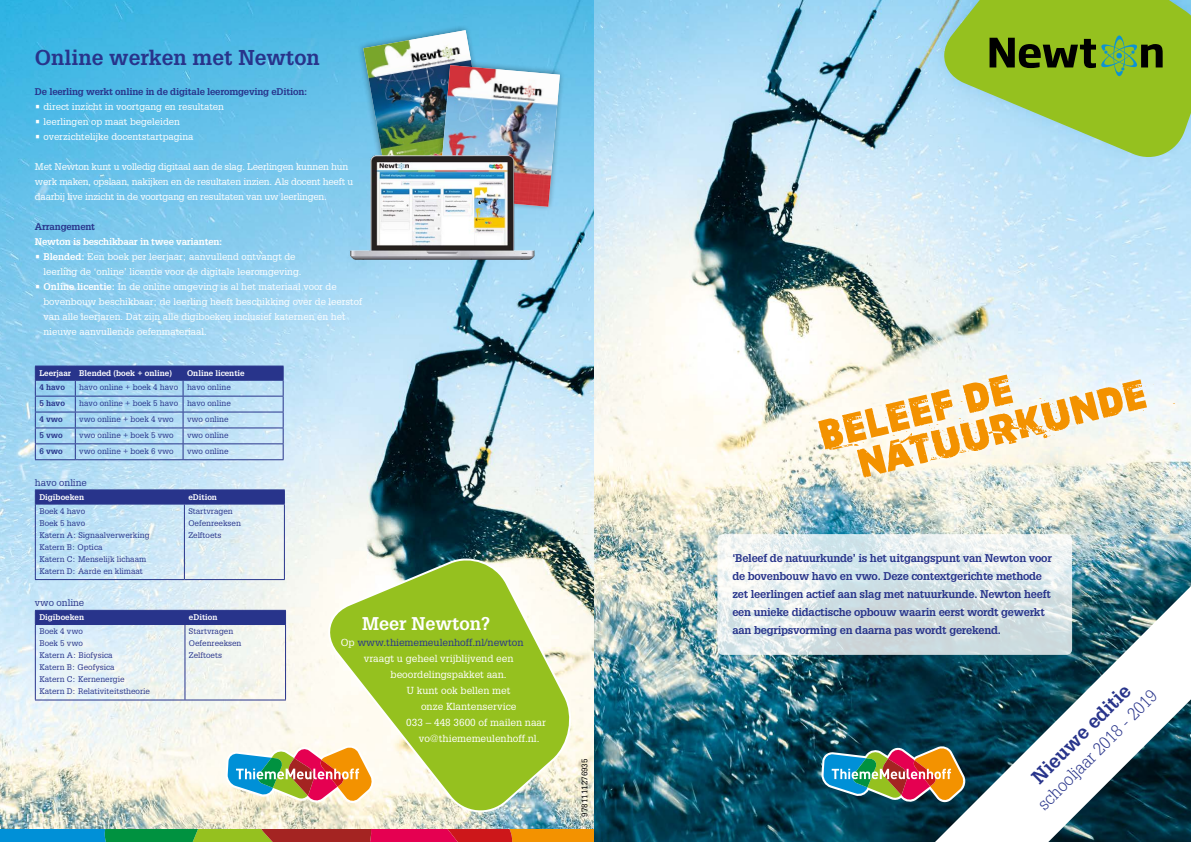
<style>
.page{position:relative;width:1191px;height:842px;background:#fff}
.page>*{position:absolute;margin:0;border:0;box-sizing:border-box;transform-origin:0 0}
.brood_licht_blauw{font:42px "Amateur Dirty";color:#f39200}
.tussenkop_blauw{font:700 21px "Glypha LT Std";color:#28348b}
.t1{font:700 19px "Glypha LT Std";color:#28348b}
.t2{font:700 18px "Glypha LT Std";color:#fff}
.t3{font:300 17px "Glypha LT Std";color:#28348b}
.brood_wit{font:700 11px/18px "Glypha LT Std";letter-spacing:-.02em;color:#28348b}
.t4{font:10px "Glypha LT Std";color:#fff}
.t5{font:10px "Glypha LT Std";color:#28348b}
.brood_wit-2{font:9.5px/15px "Glypha LT Std";color:#fff}
.brood_wit-3{font:9.5px/15px "Glypha LT Std";letter-spacing:-.02em;color:#fff}
.brood_wit-4{font:700 9.5px "Glypha LT Std";letter-spacing:-.02em;color:#28348b}
.brood_wit-5{font:700 9.5px/15px "Glypha LT Std";letter-spacing:-.02em;color:#fff}
.brood_wit-6{font:9.5px "Glypha LT Std";color:#28348b}
.brood_wit-7{font:8px "Glypha LT Std";color:#28348b}
.brood_wit-8{font:700 8px "Glypha LT Std";color:#fff}
.brood_wit-9{font:700 8px "Glypha LT Std";color:#28348b}
.brood_wit-10{font:8px "Glypha LT Std";color:#000}
.s1{color:#28348b}
.s2{font-weight:700}
.s3{color:#fff}
</style>
<div class="page">
<img style="left:0;top:0;width:594px;height:829px">
<svg style="left:0;top:829px;width:594px;height:13px;background:#846347"></svg>
<svg style="left:225px;top:744px;width:99px;height:60px"></svg>
<img style="left:355px;top:22px;width:212px;height:192px">
<img style="left:438px;top:65px;width:122px;height:142px">
<svg style="left:324px;top:554px;width:251px;height:262px"></svg>
<svg style="left:35px;top:366px;width:249px;height:93px;background:#96b9de"></svg>
<hr style="left:35px;top:459px;width:40px;height:1px;background:#28348b">
<hr style="left:75px;top:459px;width:108px;height:1px;background:#28348b">
<hr style="left:183px;top:459px;width:100px;height:1px;background:#28348b">
<hr style="left:35px;top:504px;width:1px;height:75px;background:#28348b">
<hr style="left:184px;top:504px;width:1px;height:75px;background:#28348b">
<hr style="left:284px;top:504px;width:1px;height:75px;background:#28348b">
<hr style="left:35px;top:579px;width:149px;height:1px;background:#28348b">
<hr style="left:184px;top:579px;width:101px;height:1px;background:#28348b">
<hr style="left:35px;top:489px;width:149px;height:1px;background:#28348b">
<hr style="left:184px;top:489px;width:101px;height:1px;background:#28348b">
<div style="left:35px;top:490px;width:250px;height:14px;background:#28348b"></div>
<hr style="left:35px;top:504px;width:149px;height:1px;background:#28348b">
<hr style="left:184px;top:504px;width:101px;height:1px;background:#28348b">
<hr style="left:35px;top:625px;width:1px;height:75px;background:#28348b">
<hr style="left:185px;top:625px;width:1px;height:75px;background:#28348b">
<hr style="left:285px;top:625px;width:1px;height:75px;background:#28348b">
<hr style="left:35px;top:700px;width:150px;height:1px;background:#28348b">
<hr style="left:185px;top:700px;width:101px;height:1px;background:#28348b">
<svg style="left:35px;top:610px;width:251px;height:14px;background:#28348b"></svg>
<hr style="left:35px;top:624px;width:150px;height:1px;background:#28348b">
<hr style="left:185px;top:624px;width:101px;height:1px;background:#28348b">
<img style="left:594px;top:0;width:597px;height:842px">
<img style="left:821px;top:745px;width:114px;height:58px">
<img style="left:349px;top:154px;width:186px;height:105px">
<svg style="left:935px;top:586px;width:256px;height:256px"></svg>
<svg style="left:717px;top:534px;width:355px;height:121px"></svg>
<svg style="left:810px;top:329px;width:372px;height:170px;fill:#f6f7f2"></svg>
<svg style="left:943px;top:0;width:248px;height:163px;background:#9eca68"></svg>
<svg style="left:989px;top:35px;width:173px;height:41px;background:#64881e"></svg>
<p class="tussenkop_blauw" style="left:35px;top:44px;width:286px">Online werken met Newton</p>
<p class="brood_wit-4" style="left:35px;top:85px;width:274px">De leerling werkt online in de digitale leeromgeving eDition:</p>
<p class="brood_wit-2" style="left:35px;top:99px;width:190px">• direct inzicht in voortgang en resultaten</p>
<p class="brood_wit-2" style="left:35px;top:114px;width:146px">• leerlingen op maat begeleiden</p>
<p class="brood_wit-2" style="left:35px;top:129px;width:160px">• overzichtelijke docentstartpagina</p>
<p class="brood_wit-3" style="left:35px;top:159px;width:315px">Met Newton kunt u volledig digitaal aan de slag. Leerlingen kunnen hun</p>
<p class="brood_wit-3" style="left:35px;top:174px;width:320px">werk maken, opslaan, nakijken en de resultaten inzien. Als docent heeft u daarbij live inzicht in de voortgang en resultaten van uw leerlingen.</p>
<p class="brood_wit-5" style="left:35px;top:219px;width:189px"><span class="s1">Arrangement<br></span>Newton is beschikbaar in twee varianten:</p>
<p class="brood_wit-2" style="left:43px;top:249px;width:259px;text-indent:-9px"><span class="s2">• Blended:</span> Een boek per leerjaar; aanvullend ontvangt de leerling de ‘online’ licentie voor de digitale leeromgeving.</p>
<p class="brood_wit-2" style="left:43px;top:279px;width:320px;text-indent:-9px"><span class="s2">• Online licentie:</span> In de online omgeving is al het materiaal voor de bovenbouw beschikbaar; de leerling heeft beschikking over de leerstof van alle leerjaren. Dat zijn alle digiboeken inclusief katernen én het nieuwe aanvullende oefenmateriaal.</p>
<p class="brood_wit-8" style="left:39px;top:368px;width:33px">Leerjaar</p>
<p class="brood_wit-8" style="left:79px;top:368px;width:94px">Blended (boek + online)</p>
<p class="brood_wit-8" style="left:187px;top:368px;width:59px">Online licentie</p>
<p class="brood_wit-9" style="left:39px;top:382px;width:27px">4 havo</p>
<p class="brood_wit-7" style="left:79px;top:382px;width:100px">havo online + boek 4 havo</p>
<p class="brood_wit-7" style="left:187px;top:382px;width:45px">havo online</p>
<p class="brood_wit-9" style="left:39px;top:398px;width:27px">5 havo</p>
<p class="brood_wit-7" style="left:79px;top:398px;width:100px">havo online + boek 5 havo</p>
<p class="brood_wit-7" style="left:187px;top:398px;width:45px">havo online</p>
<p class="brood_wit-9" style="left:39px;top:414px;width:25px">4 vwo</p>
<p class="brood_wit-7" style="left:79px;top:414px;width:96px">vwo online + boek 4 vwo</p>
<p class="brood_wit-7" style="left:187px;top:414px;width:43px">vwo online</p>
<p class="brood_wit-9" style="left:39px;top:430px;width:25px">5 vwo</p>
<p class="brood_wit-7" style="left:79px;top:430px;width:96px">vwo online + boek 5 vwo</p>
<p class="brood_wit-7" style="left:187px;top:430px;width:43px">vwo online</p>
<p class="brood_wit-9" style="left:39px;top:446px;width:25px">6 vwo</p>
<p class="brood_wit-7" style="left:79px;top:446px;width:96px">vwo online + boek 6 vwo</p>
<p class="brood_wit-7" style="left:187px;top:446px;width:43px">vwo online</p>
<p class="brood_wit-6" style="left:35px;top:476px;width:53px">havo online</p>
<p class="brood_wit-8" style="left:39px;top:492px;width:46px">Digiboeken</p>
<p class="brood_wit-8" style="left:188px;top:492px;width:30px">eDition</p>
<p class="brood_wit-7" style="left:39px;top:506px;width:47px">Boek 4 havo</p>
<p class="brood_wit-7" style="left:39px;top:518px;width:47px">Boek 5 havo</p>
<p class="brood_wit-7" style="left:39px;top:530px;width:112px">Katern A: Signaalverwerking</p>
<p class="brood_wit-7" style="left:39px;top:542px;width:65px">Katern B: Optica</p>
<p class="brood_wit-7" style="left:39px;top:554px;width:108px">Katern C: Menselijk lichaam</p>
<p class="brood_wit-7" style="left:39px;top:566px;width:105px">Katern D: Aarde en klimaat</p>
<p class="brood_wit-7" style="left:188px;top:506px;width:46px">Startvragen</p>
<p class="brood_wit-7" style="left:188px;top:518px;width:54px">Oefenreeksen</p>
<p class="brood_wit-7" style="left:188px;top:530px;width:35px">Zelftoets</p>
<p class="brood_wit-6" style="left:35px;top:597px;width:51px">vwo online</p>
<p class="brood_wit-8" style="left:39px;top:612px;width:46px">Digiboeken</p>
<p class="brood_wit-8" style="left:189px;top:612px;width:30px">eDition</p>
<p class="brood_wit-7" style="left:39px;top:626px;width:45px">Boek 4 vwo</p>
<p class="brood_wit-7" style="left:39px;top:638px;width:45px">Boek 5 vwo</p>
<p class="brood_wit-7" style="left:39px;top:650px;width:75px">Katern A: Biofysica</p>
<p class="brood_wit-7" style="left:39px;top:662px;width:77px">Katern B: Geofysica</p>
<p class="brood_wit-7" style="left:39px;top:674px;width:87px">Katern C: Kernenergie</p>
<p class="brood_wit-7" style="left:39px;top:686px;width:112px">Katern D: Relativiteitstheorie</p>
<p class="brood_wit-7" style="left:189px;top:626px;width:46px">Startvragen</p>
<p class="brood_wit-7" style="left:189px;top:638px;width:54px">Oefenreeksen</p>
<p class="brood_wit-7" style="left:189px;top:650px;width:35px">Zelftoets</p>
<p class="t2" style="left:362px;top:612px;width:130px">Meer Newton?</p>
<p class="t5" style="left:341px;top:636px;width:184px"><span class="s3">Op</span> www.thiememeulenhoff.nl/newton</p>
<p class="t4" style="left:364px;top:652px;width:151px">vraagt u geheel vrijblijvend een</p>
<p class="t4" style="left:390px;top:668px;width:118px">beoordelingspakket aan.</p>
<p class="t4" style="left:407px;top:684px;width:105px">U kunt ook bellen met</p>
<p class="t4" style="left:421px;top:700px;width:97px">onze Klantenservice</p>
<p class="t4" style="left:406px;top:716px;width:141px">033 – 448 3600 of mailen naar</p>
<p class="t4" style="left:419px;top:732px;width:122px">vo@thiememeulenhoff.nl.</p>
<p class="brood_wit-10" style="left:580px;top:816px;width:59px;rotate:-90deg">9781111276935</p>
<p class="brood_licht_blauw" style="left:813px;top:413px;width:200px;rotate:-14deg">Beleef de</p>
<p class="brood_licht_blauw" style="left:852px;top:441px;width:298px;rotate:-14deg">natuurkunde</p>
<p class="brood_wit" style="left:732px;top:548px;width:321px">‘Beleef de natuurkunde’ is het uitgangspunt van Newton voor de bovenbouw havo en vwo. Deze contextgerichte methode zet leerlingen actief aan slag met natuurkunde. Newton heeft een unieke didactische opbouw waarin eerst wordt gewerkt aan begripsvorming en daarna pas wordt gerekend.</p>
<p class="t1" style="left:1026px;top:771px;width:132px;rotate:-45deg">Nieuwe editie</p>
<p class="t3" style="left:1033px;top:800px;width:162px;rotate:-45deg">schooljaar 2018 - 2019</p>
</div>
